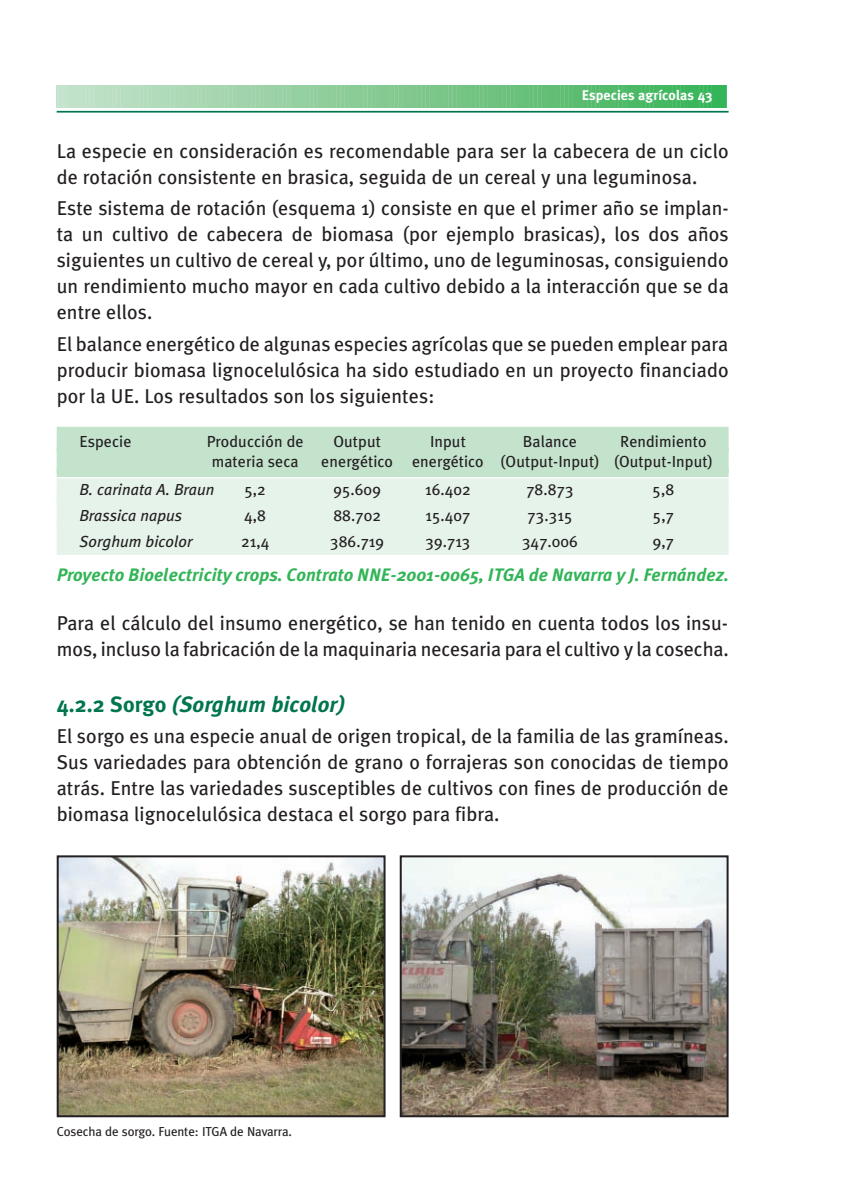
<style>
.page{position:relative;width:842px;height:1191px;background:#fff}
.page>*{position:absolute;margin:0;border:0;box-sizing:border-box;transform-origin:0 0}
.t1{font:italic 700 22px "Meta Plus";letter-spacing:.005em;color:#00754f}
.t2{font:20px/26px "Meta Plus";letter-spacing:.005em;color:#231f20;text-align:justify}
.t3{font:italic 700 18px "Meta Plus";letter-spacing:.005em;color:#32b457}
.t4{font:16px "Meta Plus";letter-spacing:.005em;color:#231f20}
.t5{font:italic 16px "Meta Plus";letter-spacing:.005em;color:#231f20}
.t6{font:700 14px "Meta Plus";letter-spacing:.005em;color:#fff}
.t7{font:13px "Meta Plus";letter-spacing:-.01em;color:#231f20}
.s1{font-style:normal}
</style>
<div class="page">
<div style="left:57px;top:478px;width:672px;height:22px;background:#e6f3ea"></div>
<div style="left:57px;top:495px;width:672px;height:28px;background:#e6f3ea"></div>
<div style="left:57px;top:521px;width:672px;height:26px;background:#e6f3ea"></div>
<div style="left:57px;top:547px;width:672px;height:8px;background:#e6f3ea"></div>
<svg style="left:57px;top:85px;width:668px;height:23px;background:#82ca92"></svg>
<hr style="left:57px;top:111px;width:672px;height:2px;background:#00754f">
<div style="left:57px;top:427px;width:672px;height:26px;background:#c4e3cd"></div>
<div style="left:57px;top:447px;width:672px;height:10px;background:#c4e3cd"></div>
<div style="left:57px;top:457px;width:672px;height:16px;background:#c4e3cd"></div>
<div style="left:57px;top:467px;width:672px;height:10px;background:#c4e3cd"></div>
<img style="left:60px;top:858px;width:323px;height:256px">
<div style="left:57px;top:855px;width:329px;height:262px;border:2px solid #231f20"></div>
<img style="left:403px;top:858px;width:323px;height:256px">
<div style="left:400px;top:855px;width:329px;height:262px;border:2px solid #231f20"></div>
<p class="t6" style="left:582px;top:87px;width:132px">Especies agrícolas 43</p>
<p class="t2" style="left:57px;top:138px;width:674px">La especie en consideración es recomendable para ser la cabecera de un ciclo</p>
<p class="t2" style="left:57px;top:161px;width:674px;line-height:31.6px">de rotación consistente en brasica, seguida de un cereal y una leguminosa.<br>Este sistema de rotación (esquema 1) consiste en que el primer año se implan-</p>
<p class="t2" style="left:57px;top:221px;width:674px">ta un cultivo de cabecera de biomasa (por ejemplo brasicas), los dos años siguientes un cultivo de cereal y, por último, uno de leguminosas, consiguiendo un rendimiento mucho mayor en cada cultivo debido a la interacción que se da entre ellos.</p>
<p class="t2" style="left:57px;top:331px;width:673px">El balance energético de algunas especies agrícolas que se pueden emplear para producir biomasa lignocelulósica ha sido estudiado en un proyecto financiado por la UE. Los resultados son los siguientes:</p>
<p class="t4" style="left:79px;top:432px;width:54px">Especie</p>
<p class="t4" style="left:207px;top:432px;width:98px">Producción de</p>
<p class="t4" style="left:333px;top:432px;width:49px">Output</p>
<p class="t4" style="left:430px;top:432px;width:37px">Input</p>
<p class="t4" style="left:523px;top:432px;width:56px">Balance</p>
<p class="t4" style="left:620px;top:432px;width:88px">Rendimiento</p>
<p class="t4" style="left:212px;top:452px;width:88px">materia seca</p>
<p class="t4" style="left:321px;top:452px;width:393px">energético energético (Output-Input) (Output-Input)</p>
<p class="t5" style="left:79px;top:480px;width:137px">B. carinata A. Braun</p>
<p class="t4" style="left:244px;top:480px;width:23px">5,2</p>
<p class="t4" style="left:333px;top:480px;width:49px">95.609</p>
<p class="t4" style="left:425px;top:480px;width:47px">16.402</p>
<p class="t4" style="left:526px;top:480px;width:49px">78.873</p>
<p class="t4" style="left:653px;top:480px;width:23px">5,8</p>
<p class="t5" style="left:79px;top:506px;width:104px">Brassica napus</p>
<p class="t4" style="left:244px;top:506px;width:23px">4,8</p>
<p class="t4" style="left:333px;top:506px;width:49px">88.702</p>
<p class="t4" style="left:425px;top:506px;width:46px">15.407</p>
<p class="t4" style="left:528px;top:506px;width:46px">73.315</p>
<p class="t4" style="left:653px;top:506px;width:22px">5,7</p>
<p class="t5" style="left:79px;top:532px;width:115px">Sorghum bicolor</p>
<p class="t4" style="left:241px;top:532px;width:30px">21,4</p>
<p class="t4" style="left:330px;top:532px;width:56px">386.719</p>
<p class="t4" style="left:425px;top:532px;width:46px">39.713</p>
<p class="t4" style="left:522px;top:532px;width:57px">347.006</p>
<p class="t4" style="left:653px;top:532px;width:23px">9,7</p>
<h5 class="t3" style="left:57px;top:564px;width:674px">Proyecto Bioelectricity crops. Contrato NNE-2001-0065, ITGA de Navarra y J. Fernández.</h5>
<p class="t2" style="left:57px;top:610px;width:674px">Para el cálculo del insumo energético, se han tenido en cuenta todos los insu&shy;mos, incluso la fabricación de la maquinaria necesaria para el cultivo y la cosecha.</p>
<h4 class="t1" style="left:57px;top:691px;width:290px"><span class="s1">4.2.2 Sorgo</span> (Sorghum bicolor)</h4>
<p class="t2" style="left:57px;top:723px;width:674px">El sorgo es una especie anual de origen tropical, de la familia de las gramíneas.<br>Sus variedades para obtención de grano o forrajeras son conocidas de tiempo atrás. Entre las variedades susceptibles de cultivos con fines de producción de biomasa lignocelulósica destaca el sorgo para fibra.</p>
<p class="t7" style="left:57px;top:1123px;width:237px">Cosecha de sorgo. Fuente: ITGA de Navarra.</p>
</div>
